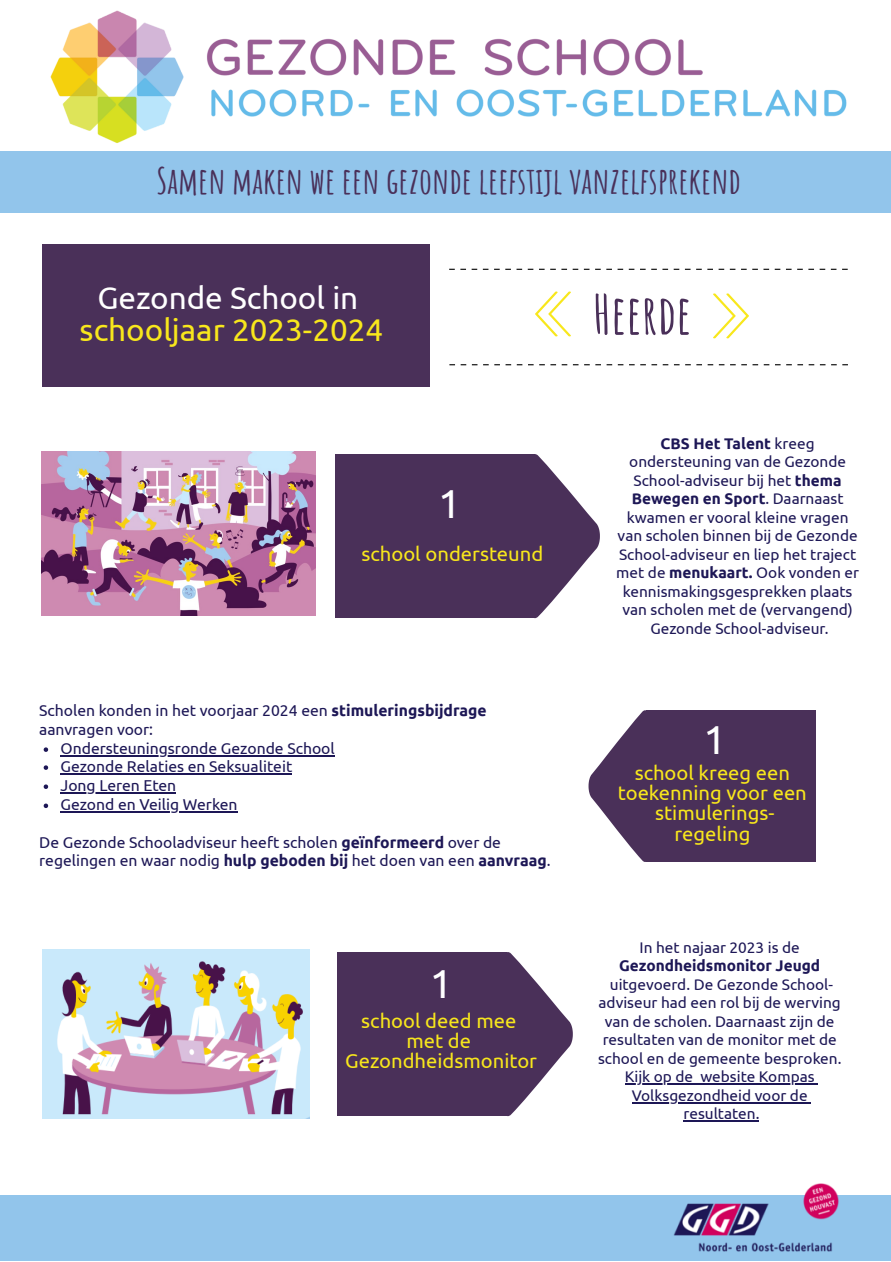
<style>
.page{position:relative;width:891px;height:1262px;background:#fff}
.page>*{position:absolute;margin:0;border:0;box-sizing:border-box;transform-origin:0 0}
.t1{font:700 53.85px "Amatic SC";color:#4a3059}
.t2{font:40.35px "Ubuntu";color:#fff}
.t3{font:700 35.85px "Amatic SC";color:#4a3059}
.t4{font:31.5px/31.5px "Ubuntu";color:#f8e71c;text-align:center}
.t5{font:20.25px/20.2px "Ubuntu";color:#f8e71c;text-align:center}
.t6{font:15.75px/18.8px "Ubuntu";color:#1d1756}
.t7{font:15.45px/18.5px "Ubuntu";color:#1d1756;text-align:center}
.t8{font:700 15.45px "Ubuntu";color:#1d1756}
.s1{color:#fff}
.s2{font-weight:700}
</style>
<div class="page">
<div style="left:0;top:152px;width:891px;height:61px;background:#92c5eb"></div>
<img style="left:43px;top:10px;width:827px;height:142px">
<div style="left:43px;top:244px;width:387px;height:143px;background:#4a3059"></div>
<img style="left:42px;top:452px;width:274px;height:164px">
<img style="left:43px;top:949px;width:267px;height:169px">
<div style="left:0;top:1195px;width:891px;height:65px;background:#92c5eb"></div>
<svg style="left:449px;top:269px;width:17px;height:1px"></svg>
<svg style="left:494px;top:269px;width:17px;height:1px"></svg>
<svg style="left:539px;top:269px;width:28px;height:1px"></svg>
<svg style="left:584px;top:269px;width:28px;height:1px"></svg>
<svg style="left:640px;top:269px;width:28px;height:1px"></svg>
<svg style="left:685px;top:269px;width:28px;height:1px"></svg>
<svg style="left:741px;top:269px;width:17px;height:1px"></svg>
<svg style="left:786px;top:269px;width:28px;height:1px"></svg>
<svg style="left:472px;top:364px;width:28px;height:1px"></svg>
<svg style="left:528px;top:364px;width:28px;height:1px"></svg>
<svg style="left:573px;top:364px;width:28px;height:1px"></svg>
<svg style="left:629px;top:364px;width:17px;height:1px"></svg>
<svg style="left:674px;top:364px;width:28px;height:1px"></svg>
<svg style="left:730px;top:364px;width:17px;height:1px"></svg>
<svg style="left:775px;top:364px;width:28px;height:1px"></svg>
<svg style="left:820px;top:364px;width:28px;height:1px"></svg>
<svg style="left:535px;top:291px;width:36px;height:45px"></svg>
<svg style="left:713px;top:293px;width:36px;height:45px"></svg>
<img style="left:674px;top:1183px;width:165px;height:67px">
<svg style="left:535px;top:454px;width:65px;height:164px"></svg>
<div style="left:335px;top:454px;width:200px;height:164px;background:#4a3059"></div>
<svg style="left:589px;top:710px;width:57px;height:152px"></svg>
<div style="left:646px;top:710px;width:170px;height:152px;background:#4a3059"></div>
<svg style="left:44px;top:747px;width:4px;height:5px"></svg>
<hr style="left:61px;top:755px;width:274px;height:1px;background:#1d1756">
<svg style="left:44px;top:765px;width:4px;height:5px"></svg>
<hr style="left:61px;top:773px;width:231px;height:1px;background:#1d1756">
<svg style="left:44px;top:784px;width:4px;height:5px"></svg>
<hr style="left:61px;top:792px;width:115px;height:1px;background:#1d1756">
<svg style="left:44px;top:803px;width:4px;height:5px"></svg>
<hr style="left:61px;top:811px;width:177px;height:1px;background:#1d1756">
<svg style="left:507px;top:952px;width:66px;height:164px"></svg>
<div style="left:337px;top:952px;width:170px;height:164px;background:#4a3059"></div>
<hr style="left:625px;top:1083px;width:75px;height:1px;background:#1d1756">
<hr style="left:700px;top:1083px;width:115px;height:1px;background:#1d1756">
<hr style="left:632px;top:1102px;width:176px;height:1px;background:#1d1756">
<hr style="left:683px;top:1120px;width:76px;height:1px;background:#1d1756">
<p class="t3" style="left:156px;top:157px;width:586px">Samen maken we een gezonde leefstijl vanzelfsprekend</p>
<p class="t4" style="left:80px;top:282px;width:305px"><span class="s1">Gezonde School in </span>schooljaar 2023-2024</p>
<p class="t2" style="left:438px;top:480px;width:24px">1</p>
<p class="t5" style="left:362px;top:543px;width:183px">school ondersteund</p>
<p class="t6" style="left:39px;top:700px;width:449px">Scholen konden in het voorjaar 2024 een <span class="s2">stimuleringsbijdrage</span></p>
<p class="t6" style="left:39px;top:720px;width:116px">aanvragen voor:</p>
<p class="t6" style="left:61px;top:739px;width:276px">Ondersteuningsronde Gezonde School<br>Gezonde Relaties en Seksualiteit<br>Jong Leren Eten<br>Gezond en Veilig Werken</p>
<p class="t6" style="left:39px;top:833px;width:513px;line-height:18px">De Gezonde Schooladviseur heeft scholen <span class="s2">geïnformeerd</span> over de regelingen en waar nodig <span class="s2">hulp geboden bij</span> het doen van een <span class="s2">aanvraag</span>.</p>
<p class="t2" style="left:430px;top:960px;width:24px">1</p>
<p class="t5" style="left:345px;top:1009px;width:193px">school deed mee met de<br>Gezondheidsmonitor</p>
<p class="t1" style="left:593px;top:279px;width:100px">Heerde</p>
<p class="t7" style="left:627px;top:433px;width:223px"><span class="s2">CBS Het Talent</span> kreeg ondersteuning van de Gezonde<br>School-adviseur bij het <span class="s2">thema<br>Bewegen en Sport</span>. Daarnaast kwamen er vooral kleine vragen</p>
<p class="t7" style="left:618px;top:525px;width:242px">van scholen binnen bij de Gezonde</p>
<p class="t7" style="left:619px;top:545px;width:239px">School-adviseur en liep het traject</p>
<p class="t7" style="left:616px;top:562px;width:244px">met de <span class="s2">menukaart.</span> Ook vonden er</p>
<p class="t7" style="left:622px;top:582px;width:232px">kennismakingsgesprekken plaats van scholen met de (vervangend)<br>Gezonde School-adviseur.</p>
<p class="t2" style="left:704px;top:716px;width:24px">1</p>
<p class="t5" style="left:635px;top:762px;width:157px">school kreeg een</p>
<p class="t5" style="left:618px;top:782px;width:190px">toekenning voor een</p>
<p class="t5" style="left:655px;top:802px;width:121px">stimulerings&shy;regeling</p>
<p class="t7" style="left:640px;top:938px;width:162px">In het najaar 2023 is de</p>
<p class="t8" style="left:619px;top:956px;width:203px">Gezondheidsmonitor Jeugd</p>
<p class="t7" style="left:610px;top:975px;width:225px">uitgevoerd. De Gezonde School-</p>
<p class="t7" style="left:599px;top:993px;width:244px">adviseur had een rol bij de werving</p>
<p class="t7" style="left:605px;top:1012px;width:231px">van de scholen. Daarnaast zijn de</p>
<p class="t7" style="left:603px;top:1030px;width:236px">resultaten van de monitor met de</p>
<p class="t7" style="left:598px;top:1049px;width:245px">school en de gemeente besproken.</p>
<p class="t7" style="left:625px;top:1067px;width:70px">Kijk op de</p>
<p class="t7" style="left:700px;top:1067px;width:116px">website Kompas</p>
<p class="t7" style="left:632px;top:1086px;width:177px;line-height:18px">Volksgezondheid voor de resultaten.</p>
</div>
